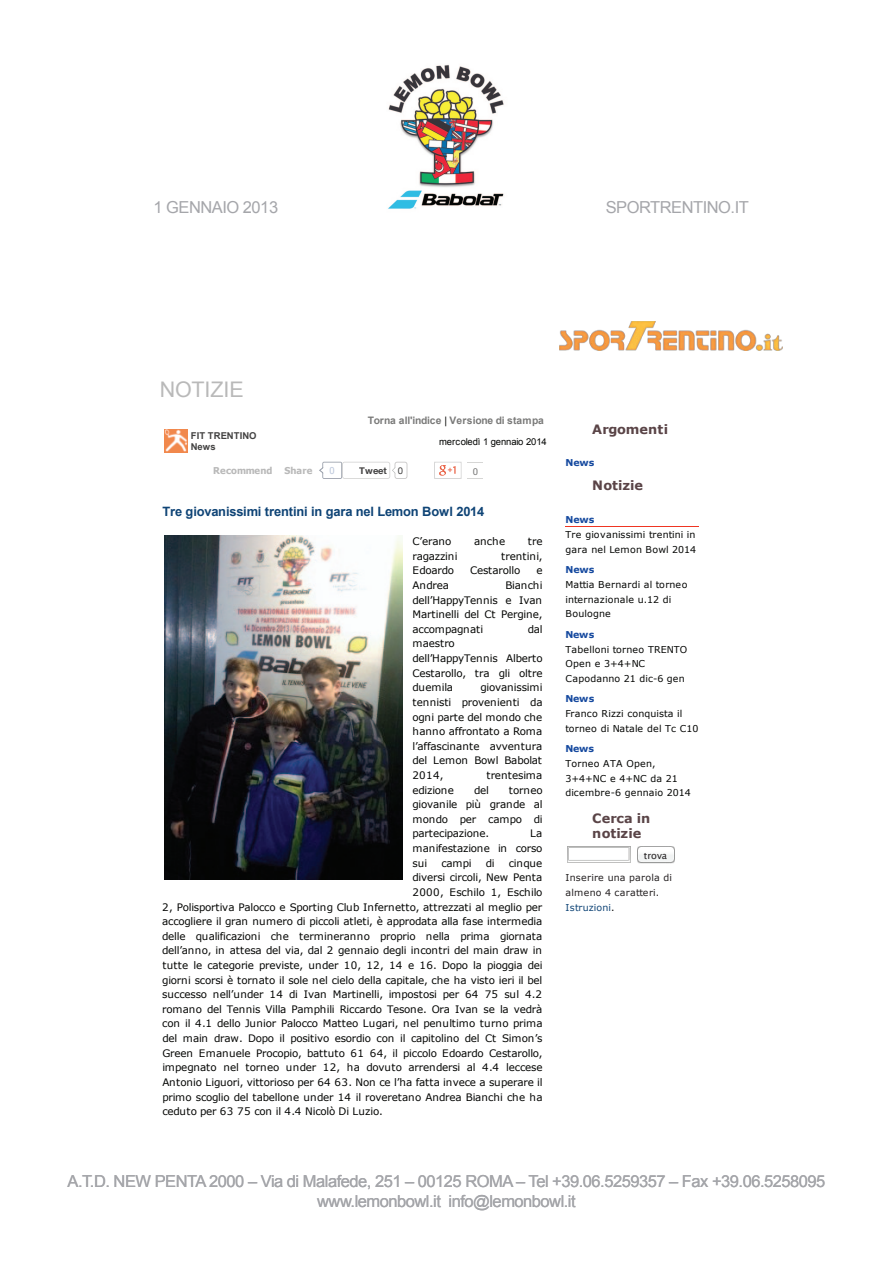
<style>
.page{position:relative;width:893px;height:1263px;background:#fff}
.page>*{position:absolute;margin:0;border:0;box-sizing:border-box;transform-origin:0 0}
.t1{font:21.45px "Arial";letter-spacing:-.005em;color:#b9b9b9}
.t2{font:16.5px/19.8px "Arial";letter-spacing:-.03em;color:#a5a6aa;text-align:center}
.t3{font:700 12.9px "Arial";letter-spacing:-.01em;color:#0f4476}
.t4{font:700 12.9px/15.5px "Verdana";letter-spacing:.005em;color:#5a4447}
.t5{font:10.35px/14.5px "Verdana";letter-spacing:-.02em;color:#040503;text-align:justify}
.t6{font:700 10.35px "Arial";letter-spacing:-.03em;color:#7a7a79}
.t7{font:10.35px "Verdana";letter-spacing:.025em;color:#040503}
.t8{font:9.45px/14.5px "Verdana";letter-spacing:.015em;color:#040503}
.t9{font:9.45px/14.5px "Verdana";letter-spacing:.025em;color:#231f20}
.t10{font:700 9.45px "Verdana";letter-spacing:-.03em;color:#15499f}
.t11{font:9.45px "Arial";letter-spacing:-.01em;color:#040503}
.t12{font:700 9.45px/11.2px "Arial";letter-spacing:.005em;color:#434242}
.t13{font:700 9.45px "Tahoma";letter-spacing:.01em;color:#b9b9b9}
.t14{font:700 9.45px "Helvetica Neue";letter-spacing:-.01em;color:#434242}
.t15{font:9.45px "Lucida Grande";color:#231f20}
.t16{font:9.45px "Roboto";color:#7a7a79}
.t17{font:9.45px "Tahoma";color:#bcc7db}
.s1{font-weight:400;color:#040503}
.s2{font-weight:400}
.s3{color:#0f4476}
.s4{color:#040503}
</style>
<div class="page">
<img style="left:388px;top:64px;width:116px;height:145px">
<img style="left:165px;top:430px;width:22px;height:22px">
<img style="left:164px;top:536px;width:238px;height:343px">
<svg style="left:434px;top:462px;width:28px;height:17px"></svg>
<svg style="left:468px;top:462px;width:15px;height:17px"></svg>
<hr style="left:566px;top:526px;width:133px;height:1px;background:#ef3522">
<svg style="left:567px;top:846px;width:1px;height:16px"></svg>
<img style="left:568px;top:846px;width:62px;height:15px">
<img style="left:637px;top:847px;width:37px;height:16px">
<img style="left:560px;top:322px;width:222px;height:29px">
<svg style="left:319px;top:462px;width:88px;height:17px"></svg>
<h2 class="t2" style="left:153px;top:197px;width:126px">1 GENNAIO 2013</h2>
<h2 class="t2" style="left:606px;top:197px;width:145px">SPORTRENTINO.IT</h2>
<h1 class="t1" style="left:160px;top:376px;width:85px">NOTIZIE</h1>
<p class="t12" style="left:191px;top:430px;width:67px">FIT TRENTINO<br>News</p>
<p class="t6" style="left:368px;top:413px;width:177px">Torna all'indice <span class="s1">|</span> Versione di stampa</p>
<p class="t11" style="left:439px;top:435px;width:109px">mercoledì 1 gennaio 2014</p>
<p class="t13" style="left:213px;top:464px;width:61px">Recommend</p>
<p class="t13" style="left:284px;top:464px;width:29px">Share</p>
<p class="t17" style="left:330px;top:464px;width:7px">0</p>
<p class="t14" style="left:359px;top:463px;width:45px">Tweet <span class="s2">0</span></p>
<p class="t16" style="left:473px;top:465px;width:7px">0</p>
<p class="t3" style="left:162px;top:503px;width:323px">Tre giovanissimi trentini in gara nel Lemon Bowl 2014</p>
<p class="t5" style="left:413px;top:534px;width:40px">C’erano</p>
<p class="t5" style="left:474px;top:534px;width:33px">anche</p>
<p class="t5" style="left:528px;top:534px;width:16px">tre</p>
<p class="t5" style="left:413px;top:549px;width:46px">ragazzini</p>
<p class="t7" style="left:501px;top:549px;width:43px">trentini,</p>
<p class="t5" style="left:413px;top:563px;width:43px">Edoardo</p>
<p class="t5" style="left:470px;top:563px;width:52px">Cestarollo</p>
<p class="t5" style="left:536px;top:563px;width:8px">e</p>
<p class="t5" style="left:413px;top:578px;width:38px">Andrea</p>
<p class="t5" style="left:413px;top:578px;width:132px;text-indent:93px">Bianchi dell’HappyTennis e Ivan Martinelli del Ct Pergine, accompagnati</p>
<p class="t5" style="left:528px;top:622px;width:16px">dal</p>
<p class="t5" style="left:412px;top:636px;width:132px;text-align:left">maestro dell’HappyTennis Alberto<br>Cestarollo, tra gli oltre duemila</p>
<p class="t5" style="left:412px;top:680px;width:132px;text-indent:68px">giovanissimi tennisti provenienti da ogni parte del mondo che hanno affrontato a Roma l’affascinante avventura del Lemon Bowl Babolat 2014,</p>
<p class="t5" style="left:486px;top:768px;width:58px">trentesima</p>
<p class="t5" style="left:412px;top:782px;width:43px">edizione</p>
<p class="t5" style="left:474px;top:782px;width:16px">del</p>
<p class="t5" style="left:413px;top:782px;width:132px;text-indent:96px">torneo giovanile più grande al mondo per campo di partecipazione.</p>
<p class="t5" style="left:412px;top:826px;width:132px;text-indent:118px">La manifestazione in corso sui</p>
<p class="t5" style="left:441px;top:855px;width:32px">campi</p>
<p class="t5" style="left:486px;top:855px;width:10px">di</p>
<p class="t5" style="left:509px;top:855px;width:35px">cinque</p>
<p class="t5" style="left:412px;top:870px;width:131px">diversi circoli, New Penta</p>
<p class="t5" style="left:412px;top:885px;width:132px">2000, Eschilo 1, Eschilo</p>
<p class="t5" style="left:162px;top:899px;width:382px">2, Polisportiva Palocco e Sporting Club Infernetto, attrezzati al meglio per</p>
<p class="t5" style="left:162px;top:914px;width:382px">accogliere il gran numero di piccoli atleti, è approdata alla fase intermedia</p>
<p class="t5" style="left:162px;top:929px;width:382px">delle qualificazioni che termineranno proprio nella prima giornata</p>
<p class="t5" style="left:162px;top:943px;width:381px">dell’anno, in attesa del via, dal 2 gennaio degli incontri del main draw in</p>
<p class="t5" style="left:162px;top:958px;width:382px">tutte le categorie previste, under 10, 12, 14 e 16. Dopo la pioggia dei</p>
<p class="t5" style="left:162px;top:972px;width:382px">giorni scorsi è tornato il sole nel cielo della capitale, che ha visto ieri il bel</p>
<p class="t5" style="left:162px;top:987px;width:381px">successo nell’under 14 di Ivan Martinelli, impostosi per 64 75 sul 4.2</p>
<p class="t5" style="left:162px;top:1002px;width:382px">romano del Tennis Villa Pamphili Riccardo Tesone. Ora Ivan se la vedrà</p>
<p class="t5" style="left:162px;top:1016px;width:382px">con il 4.1 dello Junior Palocco Matteo Lugari, nel penultimo turno prima</p>
<p class="t5" style="left:162px;top:1031px;width:382px">del main draw. Dopo il positivo esordio con il capitolino del Ct Simon’s</p>
<p class="t5" style="left:162px;top:1045px;width:382px">Green Emanuele Procopio, battuto 61 64, il piccolo Edoardo Cestarollo,</p>
<p class="t5" style="left:162px;top:1060px;width:382px">impegnato nel torneo under 12, ha dovuto arrendersi al 4.4 leccese</p>
<p class="t5" style="left:162px;top:1075px;width:382px">Antonio Liguori, vittorioso per 64 63. Non ce l’ha fatta invece a superare il</p>
<p class="t5" style="left:162px;top:1089px;width:382px">primo scoglio del tabellone under 14 il roveretano Andrea Bianchi che ha</p>
<p class="t5" style="left:162px;top:1104px;width:222px">ceduto per 63 75 con il 4.4 Nicolò Di Luzio.</p>
<p class="t4" style="left:592px;top:421px;width:77px">Argomenti</p>
<p class="t10" style="left:566px;top:456px;width:30px">News</p>
<p class="t4" style="left:592px;top:477px;width:52px">Notizie</p>
<p class="t10" style="left:566px;top:513px;width:30px">News</p>
<p class="t8" style="left:566px;top:527px;width:132px">Tre giovanissimi trentini in gara nel Lemon Bowl 2014</p>
<p class="t10" style="left:566px;top:563px;width:30px">News</p>
<p class="t8" style="left:566px;top:577px;width:123px">Mattia Bernardi al torneo internazionale u.12 di<br>Boulogne</p>
<p class="t10" style="left:566px;top:628px;width:30px">News</p>
<p class="t8" style="left:565px;top:642px;width:123px">Tabelloni torneo TRENTO<br>Open e 3+4+NC<br>Capodanno 21 dic-6 gen</p>
<p class="t10" style="left:565px;top:692px;width:30px">News</p>
<p class="t8" style="left:565px;top:706px;width:135px">Franco Rizzi conquista il torneo di Natale del Tc C10</p>
<p class="t10" style="left:565px;top:742px;width:30px">News</p>
<p class="t8" style="left:565px;top:756px;width:127px">Torneo ATA Open,<br>3+4+NC e 4+NC da 21 dicembre-6 gennaio 2014</p>
<p class="t4" style="left:592px;top:810px;width:60px">Cerca in notizie</p>
<p class="t15" style="left:644px;top:850px;width:25px">trova</p>
<p class="t9" style="left:566px;top:870px;width:108px">Inserire una parola di almeno 4 caratteri.<br><span class="s3">Istruzioni</span><span class="s4">.</span></p>
<h2 class="t2" style="left:68px;top:1171px;width:759px">A.T.D. NEW PENTA 2000 – Via di Malafede, 251 – 00125 ROMA – Tel +39.06.5259357 – Fax +39.06.5258095 www.lemonbowl.it info@lemonbowl.it</h2>
</div>
